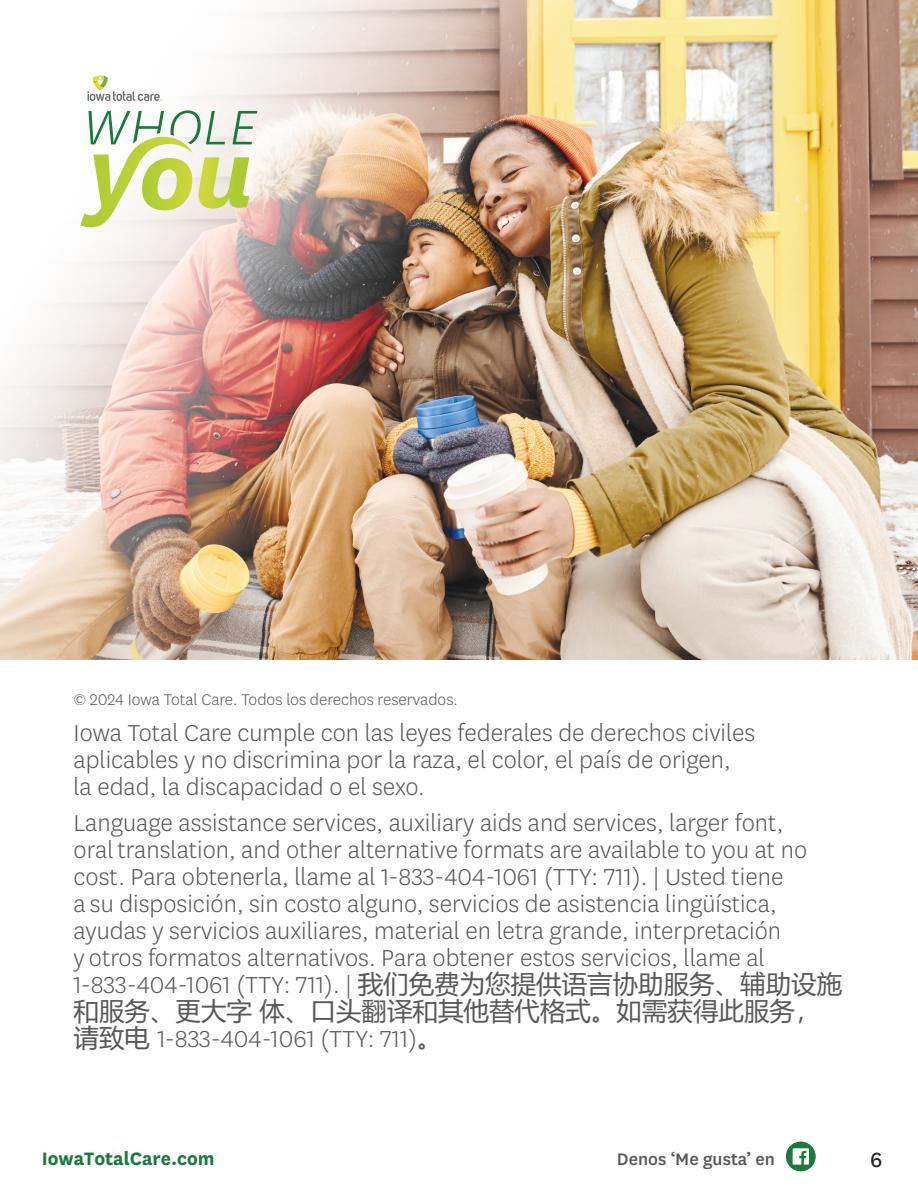
<style>
.page{position:relative;width:918px;height:1188px;background:#fff}
.page>*{position:absolute;margin:0;border:0;box-sizing:border-box;transform-origin:0 0}
.t1{font:300 27px/27px "Centene Sans";color:#57585a}
.t2{font:25.5px "Microsoft Ya Hei";color:#57585a}
.t3{font:24px "Centene Sans";color:#231f20}
.t4{font:700 21px "Centene Sans";color:#1a7a3c}
.t5{font:500 19.5px "Centene Sans";color:#57585a}
.t6{font:300 18px "Centene Sans";color:#57585a}
.s1{font-family:"Microsoft Ya Hei";font-weight:400;font-size:25.5px}
</style>
<div class="page">
<img style="left:0;top:1px;width:918px;height:659px">
<svg style="left:80px;top:110px;width:177px;height:117px"></svg>
<svg style="left:87px;top:75px;width:75px;height:26px"></svg>
<div style="left:786px;top:1142px;width:30px;height:29px;background:#1a7a3c;border-radius:50%"></div>
<svg style="left:793px;top:1148px;width:16px;height:17px"></svg>
<p class="t6" style="left:74px;top:688px;width:386px">© 2024 Iowa Total Care. Todos los derechos reservados.</p>
<p class="t1" style="left:74px;top:719px;width:683px">Iowa Total Care cumple con las leyes federales de derechos civiles aplicables y no discrimina por la raza, el color, el país de origen, la edad, la discapacidad o el sexo.</p>
<p class="t1" style="left:74px;top:809px;width:770px">Language assistance services, auxiliary aids and services, larger font,<br>oral translation, and other alternative formats are available to you at no cost. Para obtenerla, llame al 1-833-404-1061 (TTY: 711). | Usted tiene<br>a su disposición, sin costo alguno, servicios de asistencia lingüística, ayudas y servicios auxiliares, material en letra grande, interpretación<br>y otros formatos alternativos. Para obtener estos servicios, llame al 1-833-404-1061 (TTY: 711). | <span class="s1">我们免费为您提供语言协助服务、辅助设施</span></p>
<p class="t2" style="left:74px;top:994px;width:749px">和服务、更大字 体、口头翻译和其他替代格式。如需获得此服务，</p>
<p class="t1" style="left:74px;top:1025px;width:371px"><span class="s1">请致电</span> 1-833-404-1061 (TTY: 711)<span class="s1">。</span></p>
<p class="t4" style="left:42px;top:1144px;width:174px">IowaTotalCare.com</p>
<p class="t5" style="left:617px;top:1146px;width:160px">Denos ‘Me gusta’ en</p>
<p class="t3" style="left:870px;top:1144px;width:14px">6</p>
</div>
